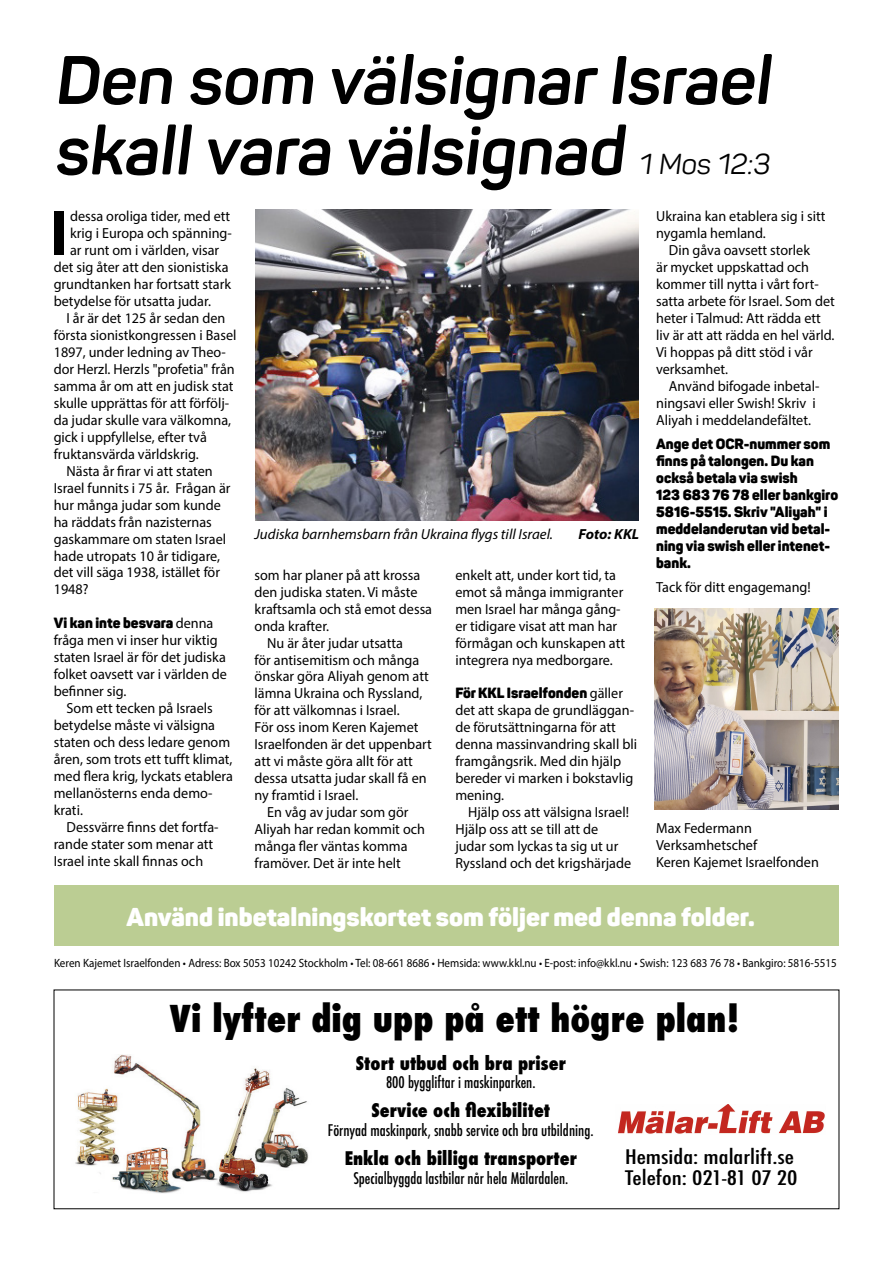
<style>
.page{position:relative;width:893px;height:1263px;background:#fff}
.page>*{position:absolute;margin:0;border:0;box-sizing:border-box;transform-origin:0 0}
.t1{font:700 67.5px/70.5px "Panton";color:#000}
.t2{font:700 64.95px "Myriad Pro";color:#000}
.t3{font:800 condensed 36px "Futura";color:#000}
.t4{font:28.5px "Panton";color:#000}
.t5{font:900 25.5px "Panton";color:#fff}
.t6{font:500 condensed 19.5px/21px "Futura";color:#000;scale:1.28 1}
.t7{font:800 condensed 18.3px "Futura";color:#000}
.t8{font:500 condensed 15.6px "Futura";color:#000}
.t9{font:14.7px/17px "Myriad Pro";color:#000}
.t10{font:900 14.7px/17px "Panton";color:#000}
.t11{font:italic 14.7px "Myriad Pro";color:#000}
.t12{font:italic 700 14.7px "Myriad Pro";color:#000}
.t13{font:12px "Myriad Pro";color:#000;scale:.92 1}
.s1{font-family:"Myriad Pro";font-weight:400}
</style>
<div class="page">
<div style="left:54px;top:885px;width:785px;height:61px;background:#bbcd93"></div>
<img style="left:655px;top:608px;width:184px;height:201px">
<img style="left:256px;top:209px;width:382px;height:312px">
<img style="left:75px;top:1055px;width:234px;height:139px">
<img style="left:618px;top:1104px;width:207px;height:30px">
<h1 class="t1" style="left:54px;top:44px;width:728px">Den som välsignar Israel skallvara välsignad</h1>
<h3 class="t4" style="left:639px;top:147px;width:136px">1 Mos 12:3</h3>
<h2 class="t2" style="left:50px;top:191px;width:19px">I</h2>
<p class="t9" style="left:70px;top:208px;width:162px">dessa oroliga tider, med ett</p>
<p class="t9" style="left:70px;top:225px;width:163px">krig i Europa och spänning-</p>
<p class="t9" style="left:70px;top:242px;width:151px">ar runt om i världen, visar</p>
<p class="t9" style="left:54px;top:259px;width:176px">det sig åter att den sionistiska</p>
<p class="t9" style="left:54px;top:276px;width:179px">grundtanken har fortsatt stark</p>
<p class="t9" style="left:54px;top:293px;width:159px">betydelse för utsatta judar.</p>
<p class="t9" style="left:67px;top:310px;width:160px">I år är det 125 år sedan den</p>
<p class="t9" style="left:54px;top:326px;width:184px">första sionistkongressen i Basel</p>
<p class="t9" style="left:54px;top:343px;width:174px">1897, under ledning av Theo-</p>
<p class="t9" style="left:54px;top:360px;width:183px">dor Herzl. Herzls "profetia" från</p>
<p class="t9" style="left:54px;top:377px;width:181px">samma år om att en judisk stat</p>
<p class="t9" style="left:54px;top:394px;width:177px">skulle upprättas för att förfölj-</p>
<p class="t9" style="left:54px;top:411px;width:179px">da judar skulle vara välkomna,</p>
<p class="t9" style="left:54px;top:428px;width:155px">gick i uppfyllelse, efter två</p>
<p class="t9" style="left:54px;top:445px;width:147px">fruktansvärda världskrig.</p>
<p class="t9" style="left:66px;top:462px;width:148px">Nästa år firar vi att staten</p>
<p class="t9" style="left:54px;top:479px;width:178px">Israel funnits i 75 år. Frågan är</p>
<p class="t9" style="left:54px;top:496px;width:169px">hur många judar som kunde</p>
<p class="t9" style="left:54px;top:513px;width:160px">ha räddats från nazisternas</p>
<p class="t9" style="left:54px;top:530px;width:174px">gaskammare om staten Israel</p>
<p class="t9" style="left:54px;top:547px;width:168px">hade utropats 10 år tidigare,</p>
<p class="t9" style="left:54px;top:564px;width:168px">det vill säga 1938, istället för</p>
<p class="t9" style="left:54px;top:581px;width:36px">1948?</p>
<p class="t10" style="left:54px;top:614px;width:161px">Vi kan inte besvara <span class="s1">denna</span></p>
<p class="t9" style="left:54px;top:632px;width:175px">fråga men vi inser hur viktig staten Israel är för det judiska folket oavsett var i världen de befinner sig.</p>
<p class="t9" style="left:54px;top:699px;width:181px;text-indent:13px">Som ett tecken på Israels betydelse måste vi välsigna staten och dess ledare genom åren, som trots ett tufft klimat, med flera krig, lyckats etablera mellanösterns enda demo&shy;krati.</p>
<p class="t9" style="left:54px;top:818px;width:166px;text-indent:13px">Dessvärre finns det fortfa&shy;rande stater som menar att<br>Israel inte skall finnas och</p>
<p class="t11" style="left:255px;top:525px;width:300px">Judiska barnhemsbarn från Ukraina flygs till Israel.</p>
<p class="t12" style="left:579px;top:525px;width:62px">Foto: KKL</p>
<p class="t9" style="left:255px;top:566px;width:167px">som har planer på att krossa</p>
<p class="t9" style="left:255px;top:583px;width:165px">den judiska staten. Vi måste</p>
<p class="t9" style="left:255px;top:600px;width:179px">kraftsamla och stå emot dessa</p>
<p class="t9" style="left:255px;top:617px;width:76px">onda krafter.</p>
<p class="t9" style="left:267px;top:634px;width:137px">Nu är åter judar utsatta</p>
<p class="t9" style="left:255px;top:651px;width:166px">för antisemitism och många</p>
<p class="t9" style="left:255px;top:668px;width:176px">önskar göra Aliyah genom att</p>
<p class="t9" style="left:255px;top:685px;width:169px">lämna Ukraina och Ryssland,</p>
<p class="t9" style="left:255px;top:702px;width:147px">för att välkomnas i Israel.</p>
<p class="t9" style="left:255px;top:719px;width:165px">För oss inom Keren Kajemet</p>
<p class="t9" style="left:255px;top:736px;width:179px">Israelfonden är det uppenbart</p>
<p class="t9" style="left:255px;top:752px;width:160px">att vi måste göra allt för att</p>
<p class="t9" style="left:255px;top:769px;width:174px">dessa utsatta judar skall få en</p>
<p class="t9" style="left:255px;top:786px;width:105px">ny framtid i Israel.</p>
<p class="t9" style="left:267px;top:803px;width:143px">En våg av judar som gör</p>
<p class="t9" style="left:255px;top:820px;width:172px">Aliyah har redan kommit och</p>
<p class="t9" style="left:255px;top:837px;width:155px">många fler väntas komma</p>
<p class="t9" style="left:255px;top:854px;width:148px">framöver. Det är inte helt</p>
<p class="t9" style="left:455px;top:566px;width:171px">enkelt att, under kort tid, ta emot så många immigranter men Israel har många gång&shy;er tidigare visat att man har förmågan och kunskapen att integrera nya medborgare.</p>
<p class="t10" style="left:455px;top:684px;width:169px">För KKL Israelfonden <span class="s1">gäller</span></p>
<p class="t9" style="left:455px;top:702px;width:183px">det att skapa de grundläggan&shy;de förutsättningarna för att denna massinvandring skall bli framgångsrik. Med din hjälp bereder vi marken i bokstavlig mening.</p>
<p class="t9" style="left:455px;top:803px;width:177px;text-indent:13px">Hjälp oss att välsigna Israel!<br>Hjälp oss att se till att de judar som lyckas ta sig ut ur<br>Ryssland och det krigshärjade</p>
<p class="t9" style="left:656px;top:208px;width:171px">Ukraina kan etablera sig i sitt nygamla hemland.</p>
<p class="t9" style="left:656px;top:242px;width:180px;text-indent:13px">Din gåva oavsett storlek<br>är mycket uppskattad och kommer till nytta i vårt fort&shy;satta arbete för Israel. Som det heter i Talmud: Att rädda ett liv är att att rädda en hel värld.<br>Vi hoppas på ditt stöd i vår verksamhet.</p>
<p class="t9" style="left:656px;top:377px;width:165px;text-indent:13px">Använd bifogade inbetal&shy;ningsavi eller Swish! Skriv i<br>Aliyah i meddelandefältet.</p>
<p class="t10" style="left:656px;top:435px;width:183px">Ange det OCR-nummer som finns på talongen. Du kan också betala via swish<br>123 683 76 78 eller bankgiro<br>5816-5515. Skriv "Aliyah" i meddelanderutan vid betal&shy;ning via swish eller intenet&shy;bank.</p>
<p class="t9" style="left:656px;top:579px;width:156px">Tack för ditt engagemang!</p>
<p class="t9" style="left:656px;top:819px;width:164px">Max Federmann<br>Verksamhetschef<br>Keren Kajemet Israelfonden</p>
<h3 class="t5" style="left:126px;top:900px;width:630px">Använd inbetalningskortet som följer med denna folder.</h3>
<p class="t13" style="left:54px;top:955px;width:852px">Keren Kajemet Israelfonden • Adress: Box 5053 10242 Stockholm • Tel: 08-661 8686 • Hemsida: www.kkl.nu • E-post: info@kkl.nu • Swish: 123 683 76 78 • Bankgiro: 5816-5515</p>
<h3 class="t3" style="left:170px;top:994px;width:571px">Vi lyfter dig upp på ett högre plan!</h3>
<p class="t7" style="left:356px;top:1050px;width:211px">Stort utbud och bra priser</p>
<p class="t8" style="left:386px;top:1073px;width:151px">800 byggliftar i maskinparken.</p>
<p class="t7" style="left:371px;top:1098px;width:180px">Service och flexibilitet</p>
<p class="t8" style="left:328px;top:1120px;width:267px">Förnyad maskinpark, snabb service och bra utbildning.</p>
<p class="t7" style="left:345px;top:1146px;width:234px">Enkla och billiga transporter</p>
<p class="t8" style="left:353px;top:1168px;width:216px">Specialbyggda lastbilar når hela Mälardalen.</p>
<h3 class="t6" style="left:625px;top:1146px;width:136px">Hemsida: malarlift.se<br>Telefon: 021-81 07 20</h3>
</div>
